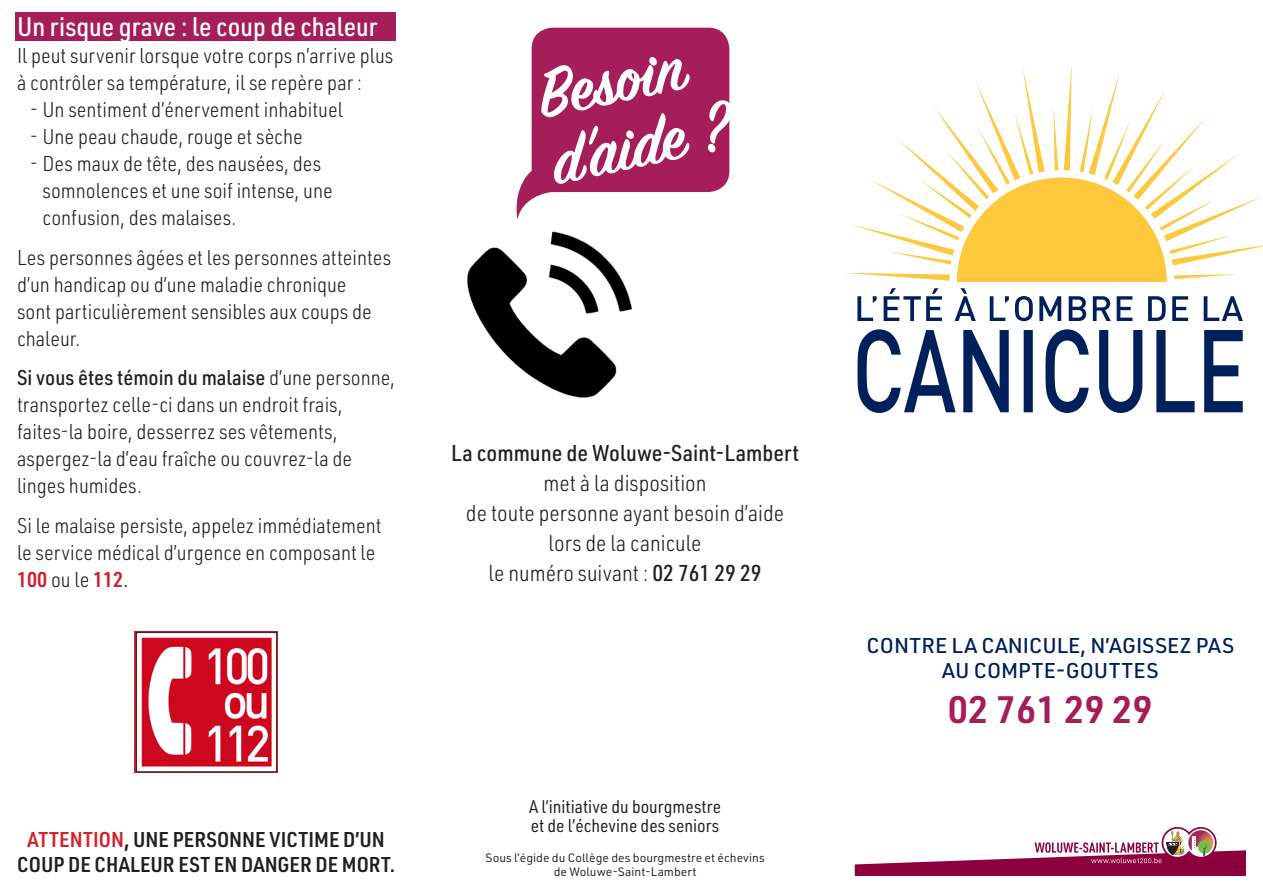
<style>
.page{position:relative;width:1263px;height:893px;background:#fff}
.page>*{position:absolute;margin:0;border:0;box-sizing:border-box;transform-origin:0 0}
.t1{font:600 75px "Sign Painter House Script";color:#fff}
.t2{font:600 37.5px "URWDIN";color:#a61e59}
.Sous-titre{font:500 26.25px "URWDIN Semi Cond";color:#fff}
.t3{font:300 22.5px "URWDIN Semi Cond";color:#231f20}
.t4{font:500 22.5px "URWDIN Semi Cond";color:#231f20}
.t5{font:300 21px/27px "URWDIN Semi Cond";color:#231f20}
.t6{font:600 21px "URWDIN Semi Cond";color:#231f20}
.t7{font:500 21px "URWDIN";letter-spacing:.005em;color:#00205b}
.t8{font:18px "URWDIN Semi Cond";color:#231f20}
.t9{font:12px/14.4px "URWDIN";color:#231f20;text-align:center}
.s1{font-weight:500}
.s2{font-weight:600;color:#d11f2d}
.s3{font-weight:400}
.s4{color:#d1232a}
</style>
<div class="page">
<svg style="left:885px;top:106px;width:354px;height:175px"></svg>
<svg style="left:953px;top:174px;width:217px;height:217px;background:#fecc4b"></svg>
<div style="left:838px;top:283px;width:425px;height:236px;background:#fff"></div>
<svg style="left:857px;top:288px;width:386px;height:125px"></svg>
<img style="left:467px;top:231px;width:165px;height:167px">
<svg style="left:516px;top:28px;width:213px;height:192px"></svg>
<img style="left:134px;top:631px;width:144px;height:141px">
<svg style="left:855px;top:827px;width:391px;height:49px"></svg>
<div style="left:15px;top:13px;width:380px;height:28px;background:#a61e59"></div>
<p class="Sous-titre" style="left:17px;top:9px;width:362px">Un risque grave : le coup de chaleur</p>
<p class="t5" style="left:17px;top:41px;width:378px">Il peut survenir lorsque votre corps n’arrive plus à contrôler sa température, il se repère par :</p>
<p class="t5" style="left:30px;top:95px;width:315px">- Un sentiment d’énervement inhabituel</p>
<p class="t5" style="left:30px;top:122px;width:275px">- Une peau chaude, rouge et sèche</p>
<p class="t5" style="left:43px;top:149px;width:292px;text-indent:-13px">- Des maux de tête, des nausées, des somnolences et une soif intense, une confusion, des malaises.</p>
<p class="t5" style="left:17px;top:243px;width:376px">Les personnes âgées et les personnes atteintes d’un handicap ou d’une maladie chronique<br>sont particulièrement sensibles aux coups de chaleur.</p>
<p class="t5" style="left:17px;top:364px;width:380px"><span class="s1">Si vous êtes témoin du malaise</span> d’une personne, transportez celle-ci dans un endroit frais, faites-la boire, desserrez ses vêtements, aspergez-la d’eau fraîche ou couvrez-la de linges humides.</p>
<p class="t5" style="left:17px;top:511px;width:366px">Si le malaise persiste, appelez immédiatement le service médical d’urgence en composant le<br><span class="s2">100</span> ou le <span class="s2">112</span><span class="s3">.</span></p>
<p class="t1" style="left:529px;top:52px;width:151px;rotate:-12deg">Besoi n</p>
<p class="t1" style="left:543px;top:118px;width:182px;rotate:-12deg">d’aide ?</p>
<p class="t4" style="left:451px;top:438px;width:349px">La commune de Woluwe-Saint-Lambert</p>
<p class="t3" style="left:544px;top:469px;width:164px">met à la disposition</p>
<p class="t3" style="left:466px;top:499px;width:320px">de toute personne ayant besoin d’aide</p>
<p class="t3" style="left:549px;top:529px;width:155px">lors de la canicule</p>
<p class="t3" style="left:488px;top:559px;width:275px">le numéro suivant : <span class="s1">02 761 29 29</span></p>
<p class="t6" style="left:28px;top:825px;width:359px"><span class="s4">ATTENTION</span>, UNE PERSONNE VICTIME D’UN</p>
<p class="t6" style="left:17px;top:850px;width:379px">COUP DE CHALEUR EST EN DANGER DE MORT.</p>
<p class="t8" style="left:529px;top:795px;width:194px">A l’initiative du bourgmestre</p>
<p class="t8" style="left:531px;top:813px;width:190px">et de l’échevine des seniors</p>
<p class="t9" style="left:485px;top:850px;width:281px">Sous l’égide du Collège des bourgmestre et échevins de Woluwe-Saint-Lambert</p>
<p class="t7" style="left:866px;top:631px;width:369px">CONTRE LA CANICULE, N’AGISSEZ PAS</p>
<p class="t7" style="left:942px;top:656px;width:218px">AU COMPTE-GOUTTES</p>
<p class="t2" style="left:948px;top:684px;width:206px">02 761 29 29</p>
</div>
